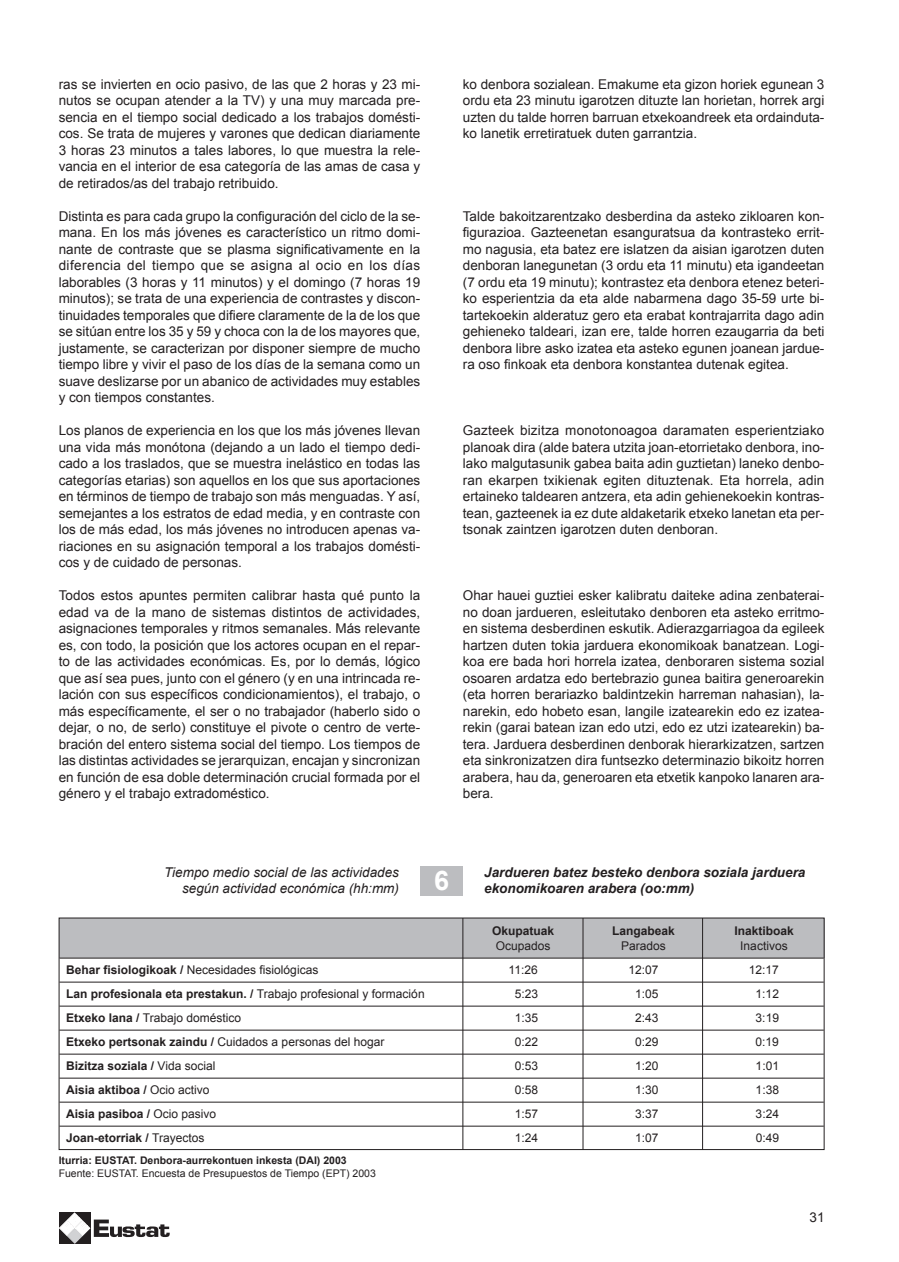
<style>
.page{position:relative;width:899px;height:1262px;background:#fff}
.page>*{position:absolute;margin:0;border:0;box-sizing:border-box;transform-origin:0 0}
.t1{font:27px "Arial Bold MS";color:#fff}
.t2{font:13.5px/16.5px "Arial MS";color:#231f20;text-align:justify}
.t3{font:13.5px "Arial Bold Italic MS";color:#231f20}
.t4{font:13.5px/16.5px "Arial Italic MS";color:#231f20;text-align:right}
.t5{font:12px "Arial MS";color:#231f20}
.t6{font:12px "Arial Bold MS";color:#231f20}
.t7{font:10.5px "Arial MS";color:#231f20}
.t8{font:10.5px "Arial Bold MS";color:#231f20}
.s1{font-family:"Arial Bold MS"}
.s2{font-family:"Arial MS"}
</style>
<div class="page">
<svg style="left:58px;top:866px;width:767px;height:378px"></svg>
<p class="t2" style="left:59px;top:76px;width:363px">ras se invierten en ocio pasivo, de las que 2 horas y 23 mi&shy;nutos se ocupan atender a la TV) y una muy marcada pre&shy;sencia en el tiempo social dedicado a los trabajos domésti&shy;cos. Se trata de mujeres y varones que dedican diariamente 3 horas 23 minutos a tales labores, lo que muestra la rele&shy;vancia en el interior de esa categoría de las amas de casa y de retirados/as del trabajo retribuido.</p>
<p class="t2" style="left:59px;top:208px;width:363px">Distinta es para cada grupo la configuración del ciclo de la se&shy;mana. En los más jóvenes es característico un ritmo domi&shy;nante de contraste que se plasma significativamente en la diferencia del tiempo que se asigna al ocio en los días laborables (3 horas y 11 minutos) y el domingo (7 horas 19 minutos); se trata de una experiencia de contrastes y discon&shy;tinuidades temporales que difiere claramente de la de los que se sitúan entre los 35 y 59 y choca con la de los mayores que, justamente, se caracterizan por disponer siempre de mucho tiempo libre y vivir el paso de los días de la semana como un suave deslizarse por un abanico de actividades muy estables y con tiempos constantes.</p>
<p class="t2" style="left:59px;top:422px;width:363px">Los planos de experiencia en los que los más jóvenes llevan una vida más monótona (dejando a un lado el tiempo dedi&shy;cado a los traslados, que se muestra inelástico en todas las categorías etarias) son aquellos en los que sus aportaciones en términos de tiempo de trabajo son más menguadas. Y así, semejantes a los estratos de edad media, y en contraste con los de más edad, los más jóvenes no introducen apenas va&shy;riaciones en su asignación temporal a los trabajos domésti&shy;cos y de cuidado de personas.</p>
<p class="t2" style="left:59px;top:587px;width:363px">Todos estos apuntes permiten calibrar hasta qué punto la edad va de la mano de sistemas distintos de actividades, asignaciones temporales y ritmos semanales. Más relevante es, con todo, la posición que los actores ocupan en el repar&shy;to de las actividades económicas. Es, por lo demás, lógico que así sea pues, junto con el género (y en una intrincada re&shy;lación con sus específicos condicionamientos), el trabajo, o más específicamente, el ser o no trabajador (haberlo sido o dejar, o no, de serlo) constituye el pivote o centro de verte&shy;bración del entero sistema social del tiempo. Los tiempos de las distintas actividades se jerarquizan, encajan y sincronizan en función de esa doble determinación crucial formada por el género y el trabajo extradoméstico.</p>
<p class="t2" style="left:463px;top:76px;width:363px">ko denbora sozialean. Emakume eta gizon horiek egunean 3 ordu eta 23 minutu igarotzen dituzte lan horietan, horrek argi uzten du talde horren barruan etxekoandreek eta ordainduta&shy;ko lanetik erretiratuek duten garrantzia.</p>
<p class="t2" style="left:463px;top:208px;width:363px">Talde bakoitzarentzako desberdina da asteko zikloaren kon&shy;figurazioa. Gazteenetan esanguratsua da kontrasteko errit&shy;mo nagusia, eta batez ere islatzen da aisian igarotzen duten denboran lanegunetan (3 ordu eta 11 minutu) eta igandeetan (7 ordu eta 19 minutu); kontrastez eta denbora etenez beteri&shy;ko esperientzia da eta alde nabarmena dago 35-59 urte bi&shy;tartekoekin alderatuz gero eta erabat kontrajarrita dago adin gehieneko taldeari, izan ere, talde horren ezaugarria da beti denbora libre asko izatea eta asteko egunen joanean jardue&shy;ra oso finkoak eta denbora konstantea dutenak egitea.</p>
<p class="t2" style="left:463px;top:422px;width:363px">Gazteek bizitza monotonoagoa daramaten esperientziako planoak dira (alde batera utzita joan-etorrietako denbora, ino&shy;lako malgutasunik gabea baita adin guztietan) laneko denbo&shy;ran ekarpen txikienak egiten dituztenak. Eta horrela, adin ertaineko taldearen antzera, eta adin gehienekoekin kontras&shy;tean, gazteenek ia ez dute aldaketarik etxeko lanetan eta per&shy;tsonak zaintzen igarotzen duten denboran.</p>
<p class="t2" style="left:463px;top:587px;width:363px">Ohar hauei guztiei esker kalibratu daiteke adina zenbaterai&shy;no doan jardueren, esleitutako denboren eta asteko erritmo&shy;en sistema desberdinen eskutik. Adierazgarriagoa da egileek hartzen duten tokia jarduera ekonomikoak banatzean. Logi&shy;koa ere bada hori horrela izatea, denboraren sistema sozial osoaren ardatza edo bertebrazio gunea baitira generoarekin (eta horren berariazko baldintzekin harreman nahasian), la&shy;narekin, edo hobeto esan, langile izatearekin edo ez izatea&shy;rekin (garai batean izan edo utzi, edo ez utzi izatearekin) ba&shy;tera. Jarduera desberdinen denborak hierarkizatzen, sartzen eta sinkronizatzen dira funtsezko determinazio bikoitz horren arabera, hau da, generoaren eta etxetik kanpoko lanaren ara&shy;bera.</p>
<p class="t4" style="left:164px;top:864px;width:236px">Tiempo medio social de las actividades según actividad económica (hh:mm)</p>
<p class="t3" style="left:484px;top:865px;width:323px">Jardueren batez besteko denbora soziala jarduera</p>
<h1 class="t1" style="left:434px;top:866px;width:17px">6</h1>
<p class="t3" style="left:484px;top:881px;width:212px">ekonomikoaren arabera (oo:mm)</p>
<p class="t6" style="left:492px;top:924px;width:64px">Okupatuak</p>
<p class="t6" style="left:612px;top:924px;width:64px">Langabeak</p>
<p class="t6" style="left:734px;top:924px;width:61px">Inaktiboak</p>
<p class="t5" style="left:496px;top:939px;width:56px">Ocupados</p>
<p class="t5" style="left:621px;top:939px;width:46px">Parados</p>
<p class="t5" style="left:740px;top:939px;width:49px">Inactivos</p>
<p class="t5" style="left:66px;top:963px;width:254px"><span class="s1">Behar fisiologikoak /</span> Necesidades fisiológicas</p>
<p class="t5" style="left:508px;top:963px;width:31px">11:26</p>
<p class="t5" style="left:628px;top:963px;width:32px">12:07</p>
<p class="t5" style="left:749px;top:963px;width:32px">12:17</p>
<p class="t6" style="left:66px;top:987px;width:360px">Lan profesionala eta prestakun. / <span class="s2">Trabajo profesional y formación</span></p>
<p class="t5" style="left:515px;top:987px;width:25px">5:23</p>
<p class="t5" style="left:635px;top:987px;width:25px">1:05</p>
<p class="t5" style="left:755px;top:987px;width:25px">1:12</p>
<p class="t5" style="left:66px;top:1011px;width:176px"><span class="s1">Etxeko lana /</span> Trabajo doméstico</p>
<p class="t5" style="left:515px;top:1011px;width:25px">1:35</p>
<p class="t5" style="left:635px;top:1011px;width:25px">2:43</p>
<p class="t5" style="left:755px;top:1011px;width:25px">3:19</p>
<p class="t5" style="left:66px;top:1035px;width:320px"><span class="s1">Etxeko pertsonak zaindu /</span> Cuidados a personas del hogar</p>
<p class="t5" style="left:515px;top:1035px;width:25px">0:22</p>
<p class="t5" style="left:635px;top:1035px;width:25px">0:29</p>
<p class="t5" style="left:755px;top:1035px;width:25px">0:19</p>
<p class="t6" style="left:66px;top:1059px;width:151px">Bizitza soziala / <span class="s2">Vida social</span></p>
<p class="t5" style="left:515px;top:1059px;width:25px">0:53</p>
<p class="t5" style="left:635px;top:1059px;width:25px">1:20</p>
<p class="t5" style="left:755px;top:1059px;width:25px">1:01</p>
<p class="t6" style="left:66px;top:1083px;width:145px">Aisia aktiboa / <span class="s2">Ocio activo</span></p>
<p class="t5" style="left:515px;top:1083px;width:25px">0:58</p>
<p class="t5" style="left:635px;top:1083px;width:25px">1:30</p>
<p class="t5" style="left:755px;top:1083px;width:25px">1:38</p>
<p class="t6" style="left:66px;top:1107px;width:152px">Aisia pasiboa / <span class="s2">Ocio pasivo</span></p>
<p class="t5" style="left:515px;top:1107px;width:25px">1:57</p>
<p class="t5" style="left:635px;top:1107px;width:25px">3:37</p>
<p class="t5" style="left:755px;top:1107px;width:25px">3:24</p>
<p class="t6" style="left:66px;top:1131px;width:140px">Joan-etorriak / <span class="s2">Trayectos</span></p>
<p class="t5" style="left:515px;top:1131px;width:25px">1:24</p>
<p class="t5" style="left:635px;top:1131px;width:25px">1:07</p>
<p class="t5" style="left:755px;top:1131px;width:25px">0:49</p>
<p class="t8" style="left:59px;top:1154px;width:289px">Iturria: EUSTAT. Denbora-aurrekontuen inkesta (DAI) 2003</p>
<p class="t7" style="left:59px;top:1168px;width:319px">Fuente: EUSTAT. Encuesta de Presupuestos de Tiempo (EPT) 2003</p>
<p class="t2" style="left:809px;top:1209px;width:17px">31</p>
</div>
